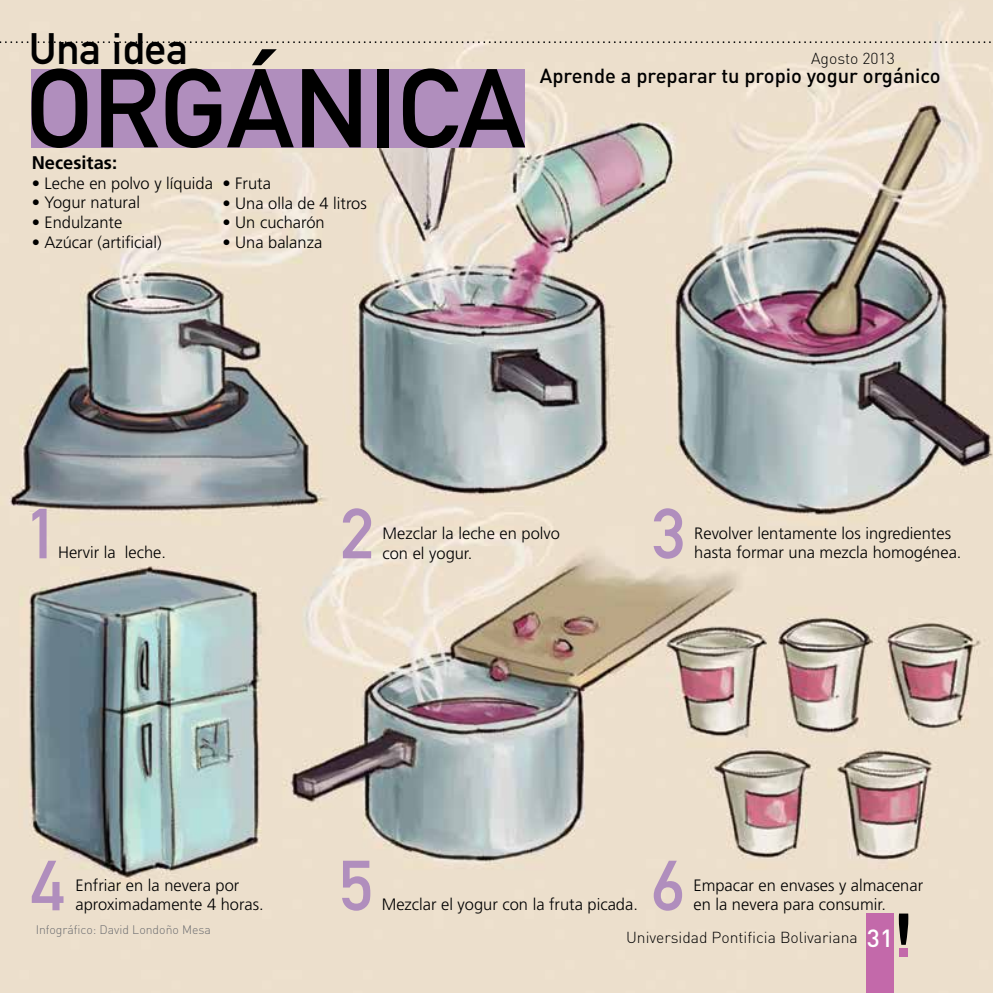
<style>
.page{position:relative;width:993px;height:993px;background:#fff}
.page>*{position:absolute;margin:0;border:0;box-sizing:border-box;transform-origin:0 0}
.t1{font:109.73px "DIN Mittelschrift Std";color:#000}
.t2{font:69.65px "DIN Mittelschrift Std";color:#b08ebd}
.t3{font:43.4px "DIN Mittelschrift Std";color:#000}
.t4{font:500 20.12px "DIN Pro";color:#000}
.t5{font:700 18.2px "Frutiger LT Std";color:#000}
.t6{font:300 16.45px/19.8px "Frutiger LT Std";color:#000}
.t7{font:300 15.75px "DIN Pro";color:#000}
.t8{font:300 12.25px "DIN Pro";color:#6d6e71}
.s1{font-weight:500;font-size:24.5px;color:#fff}
</style>
<div class="page">
<img style="left:0;top:0;width:992px;height:992px">
<div style="left:32px;top:69px;width:493px;height:78px;background:#b08ebd"></div>
<div style="left:866px;top:913px;width:27px;height:79px;background:#c369aa"></div>
<div style="left:898px;top:948px;width:9px;height:8px;background:#c369aa"></div>
<svg style="left:898px;top:913px;width:10px;height:31px"></svg>
<svg style="left:0;top:41px;width:993px;height:2px;background:#bab0a1"></svg>
<h3 class="t3" style="left:29px;top:23px;width:160px">Una idea</h3>
<h1 class="t1" style="left:26px;top:44px;width:500px">ORGÁNICA</h1>
<p class="t5" style="left:32px;top:152px;width:87px">Necesitas:</p>
<p class="t6" style="left:32px;top:173px;width:183px">• Leche en polvo y líquida</p>
<p class="t6" style="left:32px;top:193px;width:110px">• Yogur natural</p>
<p class="t6" style="left:32px;top:213px;width:92px">• Endulzante</p>
<p class="t6" style="left:32px;top:232px;width:131px">• Azúcar (artificial)</p>
<p class="t6" style="left:222px;top:173px;width:50px">• Fruta</p>
<p class="t6" style="left:222px;top:193px;width:146px">• Una olla de 4 litros</p>
<p class="t6" style="left:222px;top:213px;width:104px">• Un cucharón</p>
<p class="t6" style="left:222px;top:233px;width:101px">• Una balanza</p>
<p class="t7" style="left:810px;top:48px;width:85px">Agosto 2013</p>
<p class="t4" style="left:539px;top:62px;width:402px">Aprende a preparar tu propio yogur orgánico</p>
<h2 class="t2" style="left:26px;top:492px;width:35px">1</h2>
<h2 class="t2" style="left:340px;top:492px;width:35px">2</h2>
<p class="t6" style="left:58px;top:543px;width:109px">Hervir la leche.</p>
<p class="t6" style="left:382px;top:523px;width:179px">Mezclar la leche en polvo con el yogur.</p>
<h2 class="t2" style="left:652px;top:492px;width:35px">3</h2>
<p class="t6" style="left:694px;top:523px;width:268px">Revolver lentamente los ingredientes hasta formar una mezcla homogénea.</p>
<h2 class="t2" style="left:31px;top:844px;width:35px">4</h2>
<p class="t6" style="left:76px;top:874px;width:190px">Enfriar en la nevera por aproximadamente 4 horas.</p>
<h2 class="t2" style="left:339px;top:844px;width:35px">5</h2>
<p class="t6" style="left:381px;top:894px;width:257px">Mezclar el yogur con la fruta picada.</p>
<h2 class="t2" style="left:651px;top:844px;width:35px">6</h2>
<p class="t6" style="left:693px;top:875px;width:231px">Empacar en envases y almacenar en la nevera para consumir.</p>
<p class="t8" style="left:36px;top:920px;width:177px">Infográfico: David Londoño Mesa</p>
<p class="t7" style="left:625px;top:926px;width:268px">Universidad Pontificia Bolivariana <span class="s1">31</span></p>
</div>
